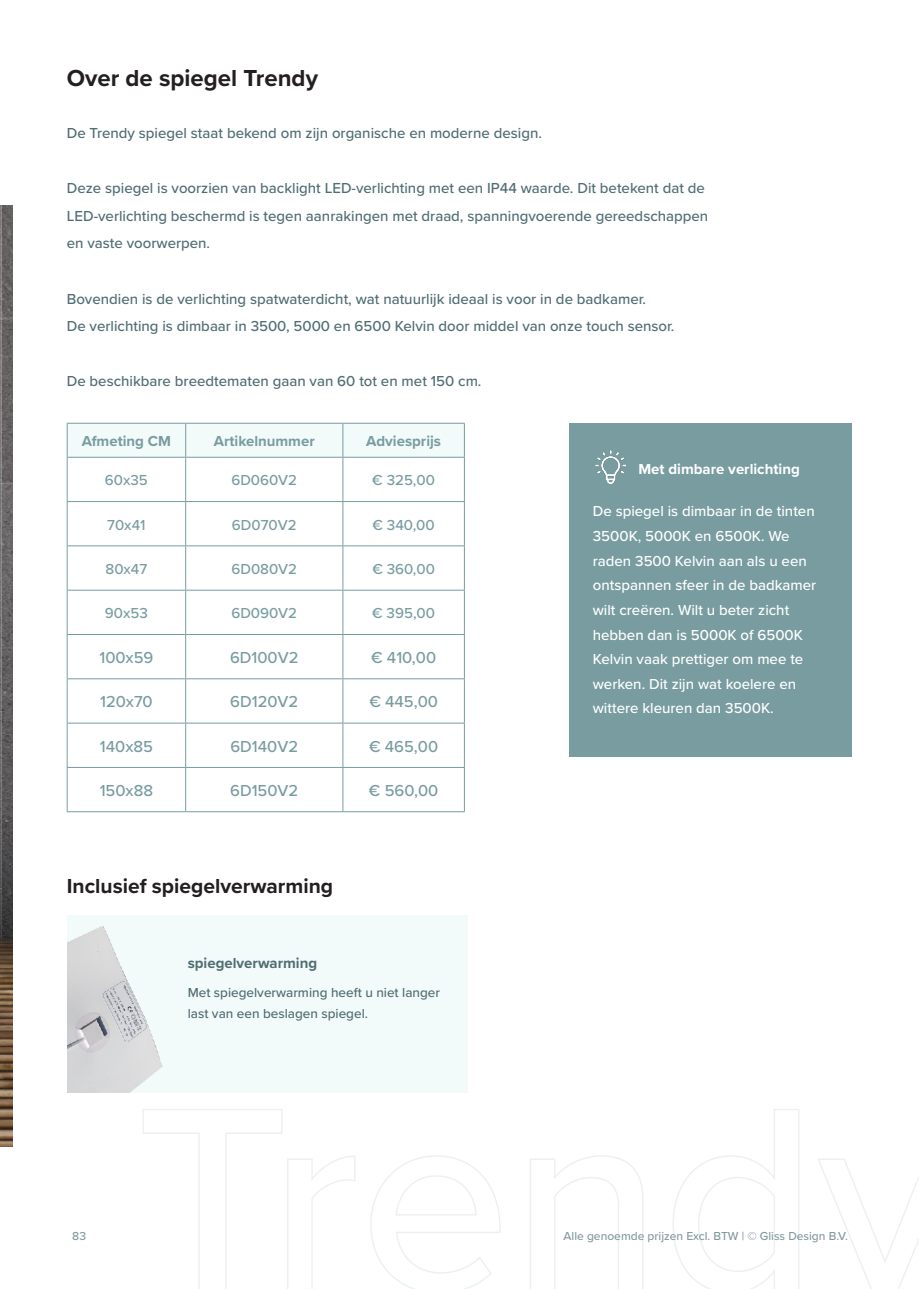
<style>
.page{position:relative;width:919px;height:1289px;background:#fff}
.page>*{position:absolute;margin:0;border:0;box-sizing:border-box;transform-origin:0 0}
.Gliss_projectset_titels{font:700 24px "Proxima Nova";color:#231f20}
.Gliss_projectset_titels-2{font:700 21px "Proxima Nova";color:#231f20}
.Basis_tekst{font:500 16.5px "Proxima Nova";color:#789ca0}
.Gliss_Paragraaf_Tekst{font:500 15px/27.6px "Proxima Nova";color:#4f6d73}
.t1{font:500 15px/24.6px "Proxima Nova";color:#fff}
.Basis_tekst-2{font:500 15px "Proxima Nova";color:#789ca0}
.Kopje{font:700 15px "Proxima Nova";color:#789ca0}
.t2{font:700 15px "Proxima Nova";color:#fff}
.Gliss_Uitgelicht_Paragraaf_Tekst{font:700 15px "Proxima Nova";color:#4f6d73}
.Gliss_Uitgelicht_Paragraaf_Tekst-2{font:500 13.5px/21.9px "Proxima Nova";color:#4f6d73}
.t3{font:500 12px "Proxima Nova";color:#4f6d73}
</style>
<div class="page">
<img style="left:0;top:206px;width:13px;height:940px">
<div style="left:67px;top:423px;width:119px;height:34px;background:#f2fafa"></div>
<div style="left:186px;top:424px;width:278px;height:33px;background:#f2fafa"></div>
<hr style="left:67px;top:423px;width:119px;height:1px;background:#789ca0">
<hr style="left:67px;top:423px;width:1px;height:34px;background:#789ca0">
<hr style="left:186px;top:423px;width:157px;height:1px;background:#789ca0">
<hr style="left:185px;top:423px;width:1px;height:34px;background:#789ca0">
<hr style="left:343px;top:423px;width:121px;height:1px;background:#789ca0">
<hr style="left:342px;top:423px;width:1px;height:34px;background:#789ca0">
<hr style="left:464px;top:423px;width:1px;height:34px;background:#789ca0">
<hr style="left:67px;top:457px;width:119px;height:1px;background:#789ca0">
<hr style="left:67px;top:457px;width:1px;height:44px;background:#789ca0">
<hr style="left:186px;top:457px;width:157px;height:1px;background:#789ca0">
<hr style="left:185px;top:457px;width:1px;height:44px;background:#789ca0">
<hr style="left:343px;top:457px;width:121px;height:1px;background:#789ca0">
<hr style="left:342px;top:457px;width:1px;height:44px;background:#789ca0">
<hr style="left:464px;top:457px;width:1px;height:44px;background:#789ca0">
<hr style="left:67px;top:501px;width:119px;height:1px;background:#789ca0">
<hr style="left:67px;top:502px;width:1px;height:43px;background:#789ca0">
<hr style="left:186px;top:501px;width:157px;height:1px;background:#789ca0">
<hr style="left:185px;top:502px;width:1px;height:43px;background:#789ca0">
<hr style="left:343px;top:501px;width:121px;height:1px;background:#789ca0">
<hr style="left:342px;top:502px;width:1px;height:43px;background:#789ca0">
<hr style="left:464px;top:502px;width:1px;height:43px;background:#789ca0">
<hr style="left:67px;top:545px;width:119px;height:1px;background:#789ca0">
<hr style="left:67px;top:546px;width:1px;height:44px;background:#789ca0">
<hr style="left:186px;top:545px;width:157px;height:1px;background:#789ca0">
<hr style="left:185px;top:546px;width:1px;height:44px;background:#789ca0">
<hr style="left:343px;top:545px;width:121px;height:1px;background:#789ca0">
<hr style="left:342px;top:546px;width:1px;height:44px;background:#789ca0">
<hr style="left:464px;top:546px;width:1px;height:44px;background:#789ca0">
<hr style="left:67px;top:590px;width:119px;height:1px;background:#789ca0">
<hr style="left:67px;top:590px;width:1px;height:44px;background:#789ca0">
<hr style="left:186px;top:590px;width:157px;height:1px;background:#789ca0">
<hr style="left:185px;top:590px;width:1px;height:44px;background:#789ca0">
<hr style="left:343px;top:590px;width:121px;height:1px;background:#789ca0">
<hr style="left:342px;top:590px;width:1px;height:44px;background:#789ca0">
<hr style="left:464px;top:590px;width:1px;height:44px;background:#789ca0">
<hr style="left:67px;top:634px;width:119px;height:1px;background:#789ca0">
<hr style="left:67px;top:635px;width:1px;height:43px;background:#789ca0">
<hr style="left:186px;top:634px;width:157px;height:1px;background:#789ca0">
<hr style="left:185px;top:635px;width:1px;height:43px;background:#789ca0">
<hr style="left:343px;top:634px;width:121px;height:1px;background:#789ca0">
<hr style="left:342px;top:635px;width:1px;height:43px;background:#789ca0">
<hr style="left:464px;top:635px;width:1px;height:43px;background:#789ca0">
<hr style="left:67px;top:678px;width:119px;height:1px;background:#789ca0">
<hr style="left:67px;top:679px;width:1px;height:43px;background:#789ca0">
<hr style="left:186px;top:678px;width:157px;height:1px;background:#789ca0">
<hr style="left:185px;top:679px;width:1px;height:43px;background:#789ca0">
<hr style="left:343px;top:678px;width:121px;height:1px;background:#789ca0">
<hr style="left:342px;top:679px;width:1px;height:43px;background:#789ca0">
<hr style="left:464px;top:679px;width:1px;height:43px;background:#789ca0">
<hr style="left:67px;top:722px;width:119px;height:1px;background:#789ca0">
<hr style="left:67px;top:723px;width:1px;height:44px;background:#789ca0">
<hr style="left:186px;top:722px;width:157px;height:1px;background:#789ca0">
<hr style="left:185px;top:723px;width:1px;height:44px;background:#789ca0">
<hr style="left:343px;top:722px;width:121px;height:1px;background:#789ca0">
<hr style="left:342px;top:723px;width:1px;height:44px;background:#789ca0">
<hr style="left:464px;top:723px;width:1px;height:44px;background:#789ca0">
<hr style="left:67px;top:767px;width:119px;height:1px;background:#789ca0">
<hr style="left:67px;top:767px;width:1px;height:44px;background:#789ca0">
<hr style="left:186px;top:767px;width:157px;height:1px;background:#789ca0">
<hr style="left:185px;top:767px;width:1px;height:44px;background:#789ca0">
<hr style="left:343px;top:767px;width:121px;height:1px;background:#789ca0">
<hr style="left:342px;top:767px;width:1px;height:44px;background:#789ca0">
<hr style="left:464px;top:767px;width:1px;height:44px;background:#789ca0">
<hr style="left:67px;top:811px;width:119px;height:1px;background:#789ca0">
<hr style="left:186px;top:811px;width:157px;height:1px;background:#789ca0">
<hr style="left:343px;top:811px;width:121px;height:1px;background:#789ca0">
<div style="left:569px;top:423px;width:283px;height:333px;background:#789ca0"></div>
<img style="left:595px;top:450px;width:30px;height:34px">
<div style="left:67px;top:914px;width:400px;height:178px;background:#f2fafa"></div>
<img style="left:68px;top:926px;width:94px;height:166px">
<p class="Gliss_projectset_titels" style="left:67px;top:60px;width:253px">Over de spiegel Trendy</p>
<p class="Gliss_Paragraaf_Tekst" style="left:67px;top:118px;width:476px">De Trendy spiegel staat bekend om zijn organische en moderne design.</p>
<p class="Gliss_Paragraaf_Tekst" style="left:67px;top:174px;width:643px">Deze spiegel is voorzien van backlight LED-verlichting met een IP44 waarde. Dit betekent dat de<br>LED-verlichting beschermd is tegen aanrakingen met draad, spanningvoerende gereedschappen en vaste voorwerpen.</p>
<p class="Gliss_Paragraaf_Tekst" style="left:67px;top:284px;width:581px">Bovendien is de verlichting spatwaterdicht, wat natuurlijk ideaal is voor in de badkamer.</p>
<p class="Gliss_Paragraaf_Tekst" style="left:67px;top:312px;width:609px">De verlichting is dimbaar in 3500, 5000 en 6500 Kelvin door middel van onze touch sensor.</p>
<p class="Gliss_Paragraaf_Tekst" style="left:67px;top:367px;width:416px">De beschikbare breedtematen gaan van 60 tot en met 150 cm.</p>
<p class="Kopje" style="left:82px;top:430px;width:91px">Afmeting CM</p>
<p class="Kopje" style="left:214px;top:430px;width:102px">Artikelnummer</p>
<p class="Kopje" style="left:366px;top:430px;width:76px">Adviesprijs</p>
<p class="Basis_tekst-2" style="left:105px;top:469px;width:44px">60x35</p>
<p class="Basis_tekst-2" style="left:231px;top:469px;width:67px">6D060V2</p>
<p class="Basis_tekst-2" style="left:372px;top:469px;width:64px">€ 325,00</p>
<p class="Basis_tekst-2" style="left:107px;top:513px;width:40px">70x41</p>
<p class="Basis_tekst-2" style="left:232px;top:513px;width:66px">6D070V2</p>
<p class="Basis_tekst-2" style="left:372px;top:513px;width:64px">€ 340,00</p>
<p class="Basis_tekst-2" style="left:105px;top:557px;width:43px">80x47</p>
<p class="Basis_tekst-2" style="left:231px;top:557px;width:67px">6D080V2</p>
<p class="Basis_tekst-2" style="left:372px;top:557px;width:64px">€ 360,00</p>
<p class="Basis_tekst-2" style="left:105px;top:602px;width:44px">90x53</p>
<p class="Basis_tekst-2" style="left:231px;top:602px;width:67px">6D090V2</p>
<p class="Basis_tekst-2" style="left:372px;top:602px;width:64px">€ 395,00</p>
<p class="Basis_tekst" style="left:99px;top:645px;width:55px">100x59</p>
<p class="Basis_tekst" style="left:230px;top:645px;width:70px">6D100V2</p>
<p class="Basis_tekst" style="left:371px;top:645px;width:66px">€ 410,00</p>
<p class="Basis_tekst" style="left:100px;top:689px;width:54px">120x70</p>
<p class="Basis_tekst" style="left:230px;top:689px;width:70px">6D120V2</p>
<p class="Basis_tekst" style="left:369px;top:689px;width:70px">€ 445,00</p>
<p class="Basis_tekst" style="left:100px;top:734px;width:55px">140x85</p>
<p class="Basis_tekst" style="left:230px;top:734px;width:69px">6D140V2</p>
<p class="Basis_tekst" style="left:369px;top:734px;width:71px">€ 465,00</p>
<p class="Basis_tekst" style="left:100px;top:778px;width:55px">150x88</p>
<p class="Basis_tekst" style="left:230px;top:778px;width:70px">6D150V2</p>
<p class="Basis_tekst" style="left:369px;top:778px;width:71px">€ 560,00</p>
<p class="Gliss_projectset_titels-2" style="left:67px;top:870px;width:268px">Inclusief spiegelverwarming</p>
<p class="Gliss_Uitgelicht_Paragraaf_Tekst" style="left:188px;top:951px;width:131px">spiegelverwarming</p>
<p class="Gliss_Uitgelicht_Paragraaf_Tekst-2" style="left:188px;top:980px;width:254px">Met spiegelverwarming heeft u niet langer last van een beslagen spiegel.</p>
<p class="t2" style="left:638px;top:457px;width:163px">Met dimbare verlichting</p>
<p class="t1" style="left:592px;top:498px;width:225px">De spiegel is dimbaar in de tinten<br>3500K, 5000K en 6500K. We raden 3500 Kelvin aan als u een ontspannen sfeer in de badkamer wilt creëren. Wilt u beter zicht</p>
<p class="t1" style="left:592px;top:621px;width:212px">hebben dan is 5000K of 6500K<br>Kelvin vaak prettiger om mee te werken. Dit zijn wat koelere en wittere kleuren dan 3500K.</p>
<p class="t3" style="left:72px;top:1226px;width:15px">83</p>
<p class="t3" style="left:563px;top:1226px;width:286px">Alle genoemde prijzen Excl. BTW | © Gliss Design B.V.</p>
</div>
